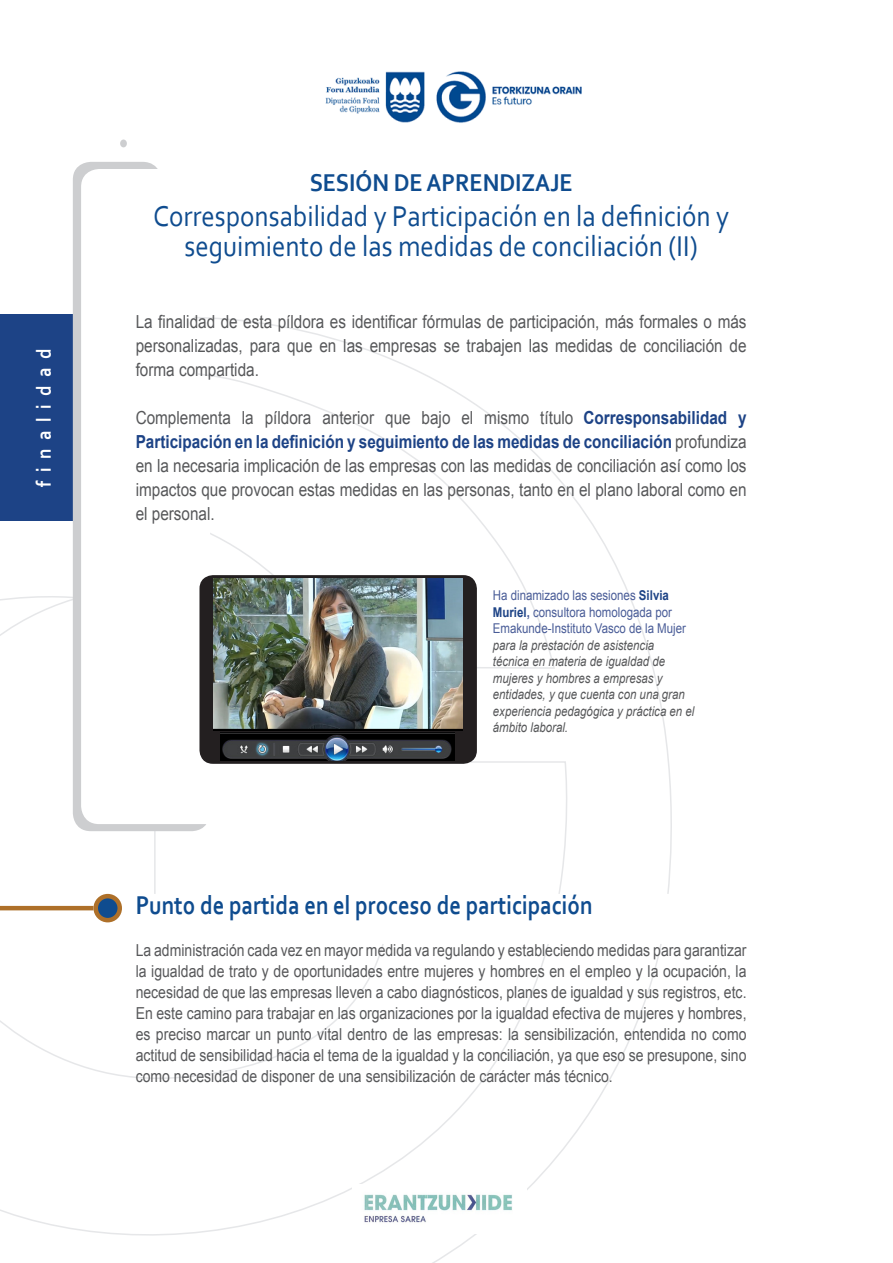
<style>
.page{position:relative;width:893px;height:1263px;background:#fff}
.page>*{position:absolute;margin:0;border:0;box-sizing:border-box;transform-origin:0 0}
.t1{font:30px/30px "Corbel";color:#0f4c8f;text-align:center;scale:.9 1}
.t2{font:700 27px "Corbel";color:#0f4c8f;scale:.84 1}
.t3{font:700 25.5px "Corbel";color:#0f4c8f;scale:.9 1}
.t4{font:700 21px "Corbel";letter-spacing:.44em;color:#fff;scale:.9 1}
.t5{font:18px/24px "Arial";color:#57585a;text-align:justify;scale:.85 1}
.t6{font:16.5px/21px "Arial";color:#57585a;text-align:justify;scale:.85 1}
.t7{font:italic 13.5px/16.5px "Arial";color:#57585a;scale:.85 1}
.t8{font:13.5px/16.5px "Arial";color:#495c97;scale:.85 1}
.s1{font-weight:700;color:#1d4386}
.s2{font-weight:700}
.s3{font-style:italic;color:#57585a}
</style>
<div class="page">
<svg style="left:0;top:576px;width:574px;height:687px"></svg>
<img style="left:325px;top:71px;width:257px;height:52px">
<img style="left:353px;top:1184px;width:173px;height:50px">
<div style="left:120px;top:140px;width:7px;height:7px;background:#cdced0;border-radius:50%"></div>
<div style="left:0;top:315px;width:73px;height:206px;background:#1d4386"></div>
<svg style="left:73px;top:162px;width:137px;height:669px;fill:#cdced0"></svg>
<svg style="left:81px;top:169px;width:151px;height:655px"></svg>
<div style="left:200px;top:576px;width:276px;height:187px;background:#231f20;border-radius:13px"></div>
<div style="left:199px;top:575px;width:278px;height:189px;border:2px solid #231f20;border-radius:13px"></div>
<img style="left:214px;top:578px;width:248px;height:152px">
<img style="left:220px;top:732px;width:234px;height:28px">
<div style="left:102px;top:894px;width:587px;height:50px;background:#fff"></div>
<svg style="left:96px;top:896px;width:24px;height:24px"></svg>
<div style="left:93px;top:894px;width:29px;height:28px;border:4px solid #ae7029;border-radius:50%"></div>
<hr style="left:0;top:906px;width:93px;height:4px;background:#ae7029">
<p class="t4" style="left:31px;top:487px;width:155px;rotate:-90deg">finalidad</p>
<p class="t3" style="left:310px;top:167px;width:294px">SESIÓN DE APRENDIZAJE</p>
<p class="t1" style="left:153px;top:200px;width:641px">Corresponsabilidad y Participación en la definición y seguimiento de las medidas de conciliación (II)</p>
<p class="t5" style="left:136px;top:310px;width:720px">La finalidad de esta píldora es identificar fórmulas de participación, más formales o más personalizadas, para que en las empresas se trabajen las medidas de conciliación de forma compartida.</p>
<p class="t5" style="left:136px;top:406px;width:720px">Complementa la píldora anterior que bajo el mismo título <span class="s1">Corresponsabilidad y Participación en la definición y seguimiento de las medidas de conciliación</span> profundiza en la necesaria implicación de las empresas con las medidas de conciliación así como los impactos que provocan estas medidas en las personas, tanto en el plano laboral como en el personal.</p>
<p class="t8" style="left:493px;top:587px;width:229px">Ha dinamizado las sesiones <span class="s1">Silvia Muriel</span><span class="s2">,</span> consultora homologada por Emakunde-Instituto Vasco de la Mujer <span class="s3">para la prestación de asistencia</span></p>
<p class="t7" style="left:493px;top:653px;width:239px">técnica en materia de igualdad de mujeres y hombres a empresas y entidades, y que cuenta con una gran experiencia pedagógica y práctica en el ámbito laboral.</p>
<p class="t2" style="left:136px;top:888px;width:546px">Punto de partida en el proceso de participación</p>
<p class="t6" style="left:136px;top:940px;width:720px">La administración cada vez en mayor medida va regulando y estableciendo medidas para garantizar la igualdad de trato y de oportunidades entre mujeres y hombres en el empleo y la ocupación, la necesidad de que las empresas lleven a cabo diagnósticos, planes de igualdad y sus registros, etc.</p>
<p class="t6" style="left:136px;top:1003px;width:720px">En este camino para trabajar en las organizaciones por la igualdad efectiva de mujeres y hombres, es preciso marcar un punto vital dentro de las empresas: la sensibilización, entendida no como actitud de sensibilidad hacia el tema de la igualdad y la conciliación, ya que eso se presupone, sino como necesidad de disponer de una sensibilización de carácter más técnico.</p>
</div>
